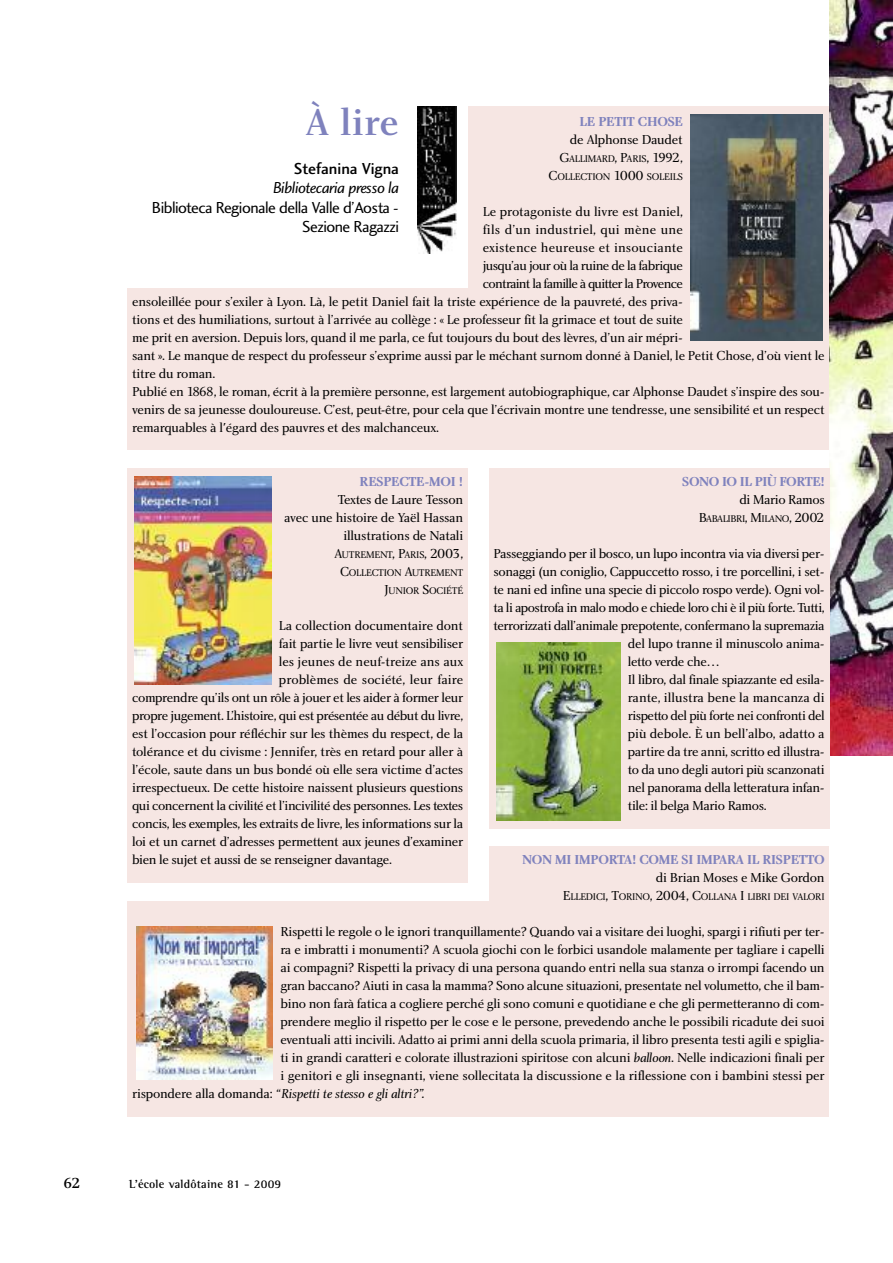
<style>
.page{position:relative;width:893px;height:1263px;background:#fff}
.page>*{position:absolute;margin:0;border:0;box-sizing:border-box;transform-origin:0 0}
.t1{font:39px "Charlotte Medium Plain";color:#7f82bd}
.t2{font:16.5px/19.5px "Charlotte Sans Book Plain";letter-spacing:-.03em;color:#000;text-align:right}
.t3{font:16.5px "Charlotte Sans Book Italic Plain";letter-spacing:-.03em;color:#000}
.t4{font:16.5px "Charlotte Sans Medium Plain";color:#000}
.t5{font:15px "Charlotte Medium Plain";color:#000}
.t6{font:13.5px/18px "Charlotte Book Plain";letter-spacing:-.025em;color:#000;text-align:justify}
.t7{font:13.5px "Charlotte Book Plain";letter-spacing:-.005em;color:#000}
.t8{font:13.5px "Charlotte Book Plain";letter-spacing:-.045em;color:#000}
.t9{font:13.5px "Charlotte Bold Plain";letter-spacing:-.02em;color:#7f82bd}
.t10{font:13.5px "Charlotte Book Plain";letter-spacing:.01em;color:#000}
.t11{font:13.5px "Charlotte Book Plain";color:#000}
.t12{font:13.5px "Charlotte Book Italic Plain";letter-spacing:-.015em;color:#000}
.t13{font:13.5px "Charlotte Book Plain";letter-spacing:-.055em;color:#000}
.t14{font:700 12px "Rotis Semi Serif";letter-spacing:.015em;color:#000}
.t15{font:10.2px/18px "Charlotte Book Plain";letter-spacing:-.025em;color:#000;text-align:right}
.s1{font-family:"Charlotte Sans Book Italic Plain"}
.s2{font-size:13.5px}
.s3{font-family:"Charlotte Book Italic Plain"}
.s4{font-family:"Charlotte Book Plain"}
</style>
<div class="page">
<img style="left:829px;top:0;width:64px;height:756px">
<div style="left:128px;top:846px;width:701px;height:270px;background:#f6e6e3"></div>
<div style="left:128px;top:106px;width:701px;height:344px;background:#f6e6e3"></div>
<div style="left:489px;top:468px;width:340px;height:360px;background:#f6e6e3"></div>
<img style="left:690px;top:115px;width:133px;height:225px">
<img style="left:496px;top:642px;width:124px;height:179px">
<img style="left:137px;top:926px;width:136px;height:153px">
<div style="left:91px;top:106px;width:377px;height:182px;background:#fff"></div>
<img style="left:417px;top:106px;width:40px;height:148px">
<div style="left:128px;top:846px;width:361px;height:54px;background:#fff"></div>
<div style="left:128px;top:468px;width:340px;height:414px;background:#f6e6e3"></div>
<img style="left:135px;top:477px;width:136px;height:207px">
<p class="t5" style="left:63px;top:1177px;width:19px">62</p>
<h1 class="t1" style="left:306px;top:107px;width:95px">À lire</h1>
<p class="t4" style="left:294px;top:162px;width:107px">Stefanina Vigna</p>
<p class="t3" style="left:273px;top:182px;width:128px">Bibliotecaria presso la</p>
<p class="t2" style="left:152px;top:199px;width:249px">Biblioteca Regionale della Valle d’Aosta <span class="s1">-<br></span>Sezione Ragazzi</p>
<p class="t9" style="left:580px;top:116px;width:105px">LE PETIT CHOSE</p>
<p class="t6" style="left:570px;top:132px;width:115px">de Alphonse Daudet</p>
<p class="t15" style="left:549px;top:151px;width:136px"><span class="s2">G</span>ALLIMARD<span class="s2">, P</span>ARIS<span class="s2">, 1992,<br>C</span>OLLECTION <span class="s2">1000</span> SOLEILS</p>
<p class="t7" style="left:483px;top:206px;width:202px">Le protagoniste du livre est Daniel,</p>
<p class="t10" style="left:483px;top:224px;width:202px">fils d’un industriel, qui mène une</p>
<p class="t10" style="left:483px;top:242px;width:202px">existence heureuse et insouciante</p>
<p class="t8" style="left:483px;top:260px;width:202px">jusqu’au jour où la ruine de la fabrique</p>
<p class="t13" style="left:483px;top:278px;width:202px">contraint la famille à quitter la Provence</p>
<p class="t6" style="left:132px;top:294px;width:552px">ensoleillée pour s’exiler à Lyon. Là, le petit Daniel fait la triste expérience de la pauvreté, des priva-</p>
<p class="t6" style="left:132px;top:312px;width:552px">tions et des humiliations, surtout à l’arrivée au collège : « Le professeur fit la grimace et tout de suite</p>
<p class="t6" style="left:132px;top:330px;width:552px">me prit en aversion. Depuis lors, quand il me parla, ce fut toujours du bout des lèvres, d’un air mépri-</p>
<p class="t6" style="left:132px;top:348px;width:694px">sant ». Le manque de respect du professeur s’exprime aussi par le méchant surnom donné à Daniel, le Petit Chose, d’où vient le</p>
<p class="t6" style="left:132px;top:366px;width:85px">titre du roman.</p>
<p class="t6" style="left:132px;top:384px;width:694px">Publié en 1868, le roman, écrit à la première personne, est largement autobiographique, car Alphonse Daudet s’inspire des sou-</p>
<p class="t6" style="left:132px;top:402px;width:694px">venirs de sa jeunesse douloureuse. C’est, peut-être, pour cela que l’écrivain montre une tendresse, une sensibilité et un respect</p>
<p class="t6" style="left:132px;top:420px;width:309px">remarquables à l'égard des pauvres et des malchanceux.</p>
<p class="t9" style="left:682px;top:476px;width:144px">SONO IO IL PIÙ FORTE!</p>
<p class="t6" style="left:739px;top:492px;width:87px">di Mario Ramos</p>
<p class="t15" style="left:699px;top:511px;width:127px"><span class="s2">B</span>ABALIBRI<span class="s2">, M</span>ILANO<span class="s2">, 2002</span></p>
<p class="t6" style="left:493px;top:546px;width:333px">Passeggiando per il bosco, un lupo incontra via via diversi per-</p>
<p class="t6" style="left:493px;top:564px;width:333px">sonaggi (un coniglio, Cappuccetto rosso, i tre porcellini, i set-</p>
<p class="t6" style="left:493px;top:582px;width:333px">te nani ed infine una specie di piccolo rospo verde). Ogni vol-</p>
<p class="t8" style="left:493px;top:602px;width:333px">ta li apostrofa in malo modo e chiede loro chi è il più forte. Tutti,</p>
<p class="t6" style="left:493px;top:618px;width:333px">terrorizzati dall’animale prepotente, confermano la supremazia</p>
<p class="t6" style="left:628px;top:636px;width:198px">del lupo tranne il minuscolo anima-</p>
<p class="t6" style="left:628px;top:654px;width:94px">letto verde che…</p>
<p class="t6" style="left:628px;top:672px;width:198px">Il libro, dal finale spiazzante ed esila-</p>
<p class="t11" style="left:628px;top:692px;width:198px">rante, illustra bene la mancanza di</p>
<p class="t6" style="left:628px;top:708px;width:198px">rispetto del più forte nei confronti del</p>
<p class="t7" style="left:628px;top:728px;width:198px">più debole. È un bell’albo, adatto a</p>
<p class="t6" style="left:628px;top:744px;width:198px">partire da tre anni, scritto ed illustra-</p>
<p class="t6" style="left:628px;top:762px;width:198px">to da uno degli autori più scanzonati</p>
<p class="t6" style="left:628px;top:780px;width:198px">nel panorama della letteratura infan-</p>
<p class="t6" style="left:628px;top:798px;width:140px">tile: il belga Mario Ramos.</p>
<p class="t9" style="left:359px;top:476px;width:105px">RESPECTE-MOI !</p>
<p class="t6" style="left:284px;top:492px;width:180px;text-align:right">Textes de Laure Tesson<br>avec une histoire de Yaël Hassan illustrations de Natali</p>
<p class="t15" style="left:335px;top:547px;width:130px"><span class="s2">A</span>UTREMENT<span class="s2">, P</span>ARIS<span class="s2">, 2003,<br>C</span>OLLECTION <span class="s2">A</span>UTREMENT<br><span class="s2">J</span>UNIOR <span class="s2">S</span>OCIÉTÉ</p>
<p class="t6" style="left:279px;top:618px;width:186px">La collection documentaire dont</p>
<p class="t6" style="left:279px;top:636px;width:186px">fait partie le livre veut sensibiliser</p>
<p class="t7" style="left:279px;top:656px;width:186px">les jeunes de neuf-treize ans aux</p>
<p class="t11" style="left:279px;top:674px;width:186px">problèmes de société, leur faire</p>
<p class="t6" style="left:132px;top:690px;width:333px">comprendre qu’ils ont un rôle à jouer et les aider à former leur</p>
<p class="t6" style="left:132px;top:708px;width:333px">propre jugement. L’histoire, qui est présentée au début du livre,</p>
<p class="t6" style="left:132px;top:726px;width:333px">est l’occasion pour réfléchir sur les thèmes du respect, de la</p>
<p class="t6" style="left:132px;top:744px;width:333px">tolérance et du civisme : Jennifer, très en retard pour aller à</p>
<p class="t6" style="left:132px;top:762px;width:333px">l’école, saute dans un bus bondé où elle sera victime d’actes</p>
<p class="t6" style="left:132px;top:780px;width:333px">irrespectueux. De cette histoire naissent plusieurs questions</p>
<p class="t6" style="left:132px;top:798px;width:333px">qui concernent la civilité et l’incivilité des personnes. Les textes</p>
<p class="t6" style="left:132px;top:816px;width:333px">concis, les exemples, les extraits de livre, les informations sur la</p>
<p class="t6" style="left:132px;top:834px;width:333px">loi et un carnet d’adresses permettent aux jeunes d’examiner</p>
<p class="t6" style="left:132px;top:852px;width:261px">bien le sujet et aussi de se renseigner davantage.</p>
<p class="t9" style="left:522px;top:854px;width:304px">NON MI IMPORTA! COME SI IMPARA IL RISPETTO</p>
<p class="t6" style="left:656px;top:870px;width:170px">di Brian Moses e Mike Gordon</p>
<p class="t15" style="left:563px;top:889px;width:263px"><span class="s2">E</span>LLEDICI<span class="s2">, T</span>ORINO<span class="s2">, 2004, C</span>OLLANA <span class="s2">I</span> LIBRI DEI VALORI</p>
<p class="t6" style="left:280px;top:924px;width:546px">Rispetti le regole o le ignori tranquillamente? Quando vai a visitare dei luoghi, spargi i rifiuti per ter&shy;ra e imbratti i monumenti? A scuola giochi con le forbici usandole malamente per tagliare i capelli ai compagni? Rispetti la privacy di una persona quando entri nella sua stanza o irrompi facendo un gran baccano? Aiuti in casa la mamma? Sono alcune situazioni, presentate nel volumetto, che il bam&shy;bino non farà fatica a cogliere perché gli sono comuni e quotidiane e che gli permetteranno di com&shy;prendere meglio il rispetto per le cose e le persone, prevedendo anche le possibili ricadute dei suoi eventuali atti incivili. Adatto ai primi anni della scuola primaria, il libro presenta testi agili e spiglia&shy;ti in grandi caratteri e colorate illustrazioni spiritose con alcuni <span class="s3">balloon</span>. Nelle indicazioni finali per i genitori e gli insegnanti, viene sollecitata la discussione e la riflessione con i bambini stessi per</p>
<p class="t12" style="left:132px;top:1088px;width:295px"><span class="s4">rispondere alla domanda:</span> “Rispetti te stesso e gli altri?”.</p>
<p class="t14" style="left:129px;top:1180px;width:154px">L’école valdôtaine 81 - 2009</p>
</div>
